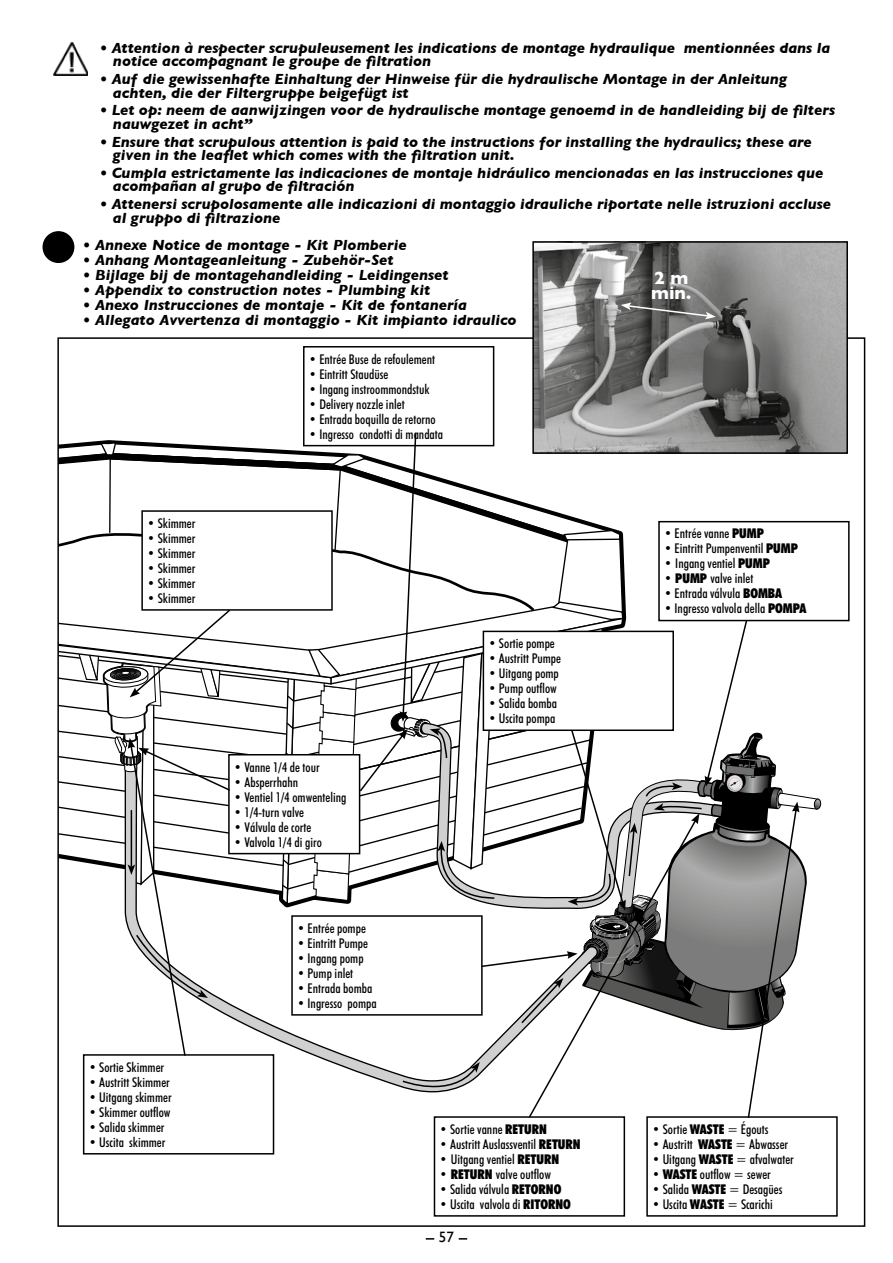
<style>
.page{position:relative;width:893px;height:1263px;background:#fff}
.page>*{position:absolute;margin:0;border:0;box-sizing:border-box;transform-origin:0 0}
.t1{font:700 18px/15px "Gill Sans";color:#fff}
.t2{font:italic 700 15px/13.5px "Gill Sans";color:#000}
.t3{font:15px "Gill Sans";color:#000}
.t4{font:500 condensed 13.5px "Futura BT";color:#000}
.s1{font-weight:900}
</style>
<div class="page">
<div style="left:43px;top:231px;width:31px;height:32px;background:#000;border-radius:50%"></div>
<div style="left:303px;top:346px;width:191px;height:100px;border:2px solid #000"></div>
<div style="left:658px;top:521px;width:192px;height:100px;border:2px solid #000"></div>
<div style="left:434px;top:1116px;width:191px;height:101px;border:2px solid #000"></div>
<div style="left:646px;top:1116px;width:192px;height:101px;border:2px solid #000"></div>
<div style="left:83px;top:1054px;width:191px;height:100px;border:2px solid #000"></div>
<svg style="left:58px;top:432px;width:764px;height:687px"></svg>
<img style="left:535px;top:244px;width:310px;height:207px">
<div style="left:532px;top:241px;width:316px;height:213px;border:2px solid #000"></div>
<svg style="left:621px;top:302px;width:95px;height:17px;background:#717170"></svg>
<img style="left:53px;top:43px;width:35px;height:32px">
<p class="t2" style="left:113px;top:41px;width:719px;text-indent:-13px">• Attention à respecter scrupuleusement les indications de montage hydraulique mentionnées dans la notice accompagnant le groupe de filtration</p>
<p class="t2" style="left:113px;top:72px;width:675px;text-indent:-13px">• Auf die gewissenhafte Einhaltung der Hinweise für die hydraulische Montage in der Anleitung achten, die der Filtergruppe beigefügt ist</p>
<p class="t2" style="left:113px;top:103px;width:724px;text-indent:-13px">• Let op: neem de aanwijzingen voor de hydraulische montage genoemd in de handleiding bij de filters nauwgezet in acht”</p>
<p class="t2" style="left:113px;top:135px;width:700px;text-indent:-13px">• Ensure that scrupulous attention is paid to the instructions for installing the hydraulics; these are given in the leaflet which comes with the filtration unit.</p>
<p class="t2" style="left:113px;top:166px;width:712px;text-indent:-13px">• Cumpla estrictamente las indicaciones de montaje hidráulico mencionadas en las instrucciones que acompañan al grupo de filtración</p>
<p class="t2" style="left:113px;top:197px;width:720px;text-indent:-13px">• Attenersi scrupolosamente alle indicazioni di montaggio idrauliche riportate nelle istruzioni accluse al gruppo di filtrazione</p>
<p class="t2" style="left:83px;top:238px;width:325px">• Annexe Notice de montage - Kit Plomberie</p>
<p class="t2" style="left:83px;top:253px;width:312px">• Anhang Montageanleitung - Zubehör-Set</p>
<p class="t2" style="left:83px;top:268px;width:367px">• Bijlage bij de montagehandleiding - Leidingenset</p>
<p class="t2" style="left:83px;top:283px;width:349px">• Appendix to construction notes - Plumbing kit</p>
<p class="t2" style="left:83px;top:298px;width:386px">• Anexo Instrucciones de montaje - Kit de fontanería</p>
<p class="t2" style="left:83px;top:313px;width:435px">• Allegato Avvertenza di montaggio - Kit impianto idraulico</p>
<p class="t4" style="left:309px;top:350px;width:128px">• Entrée Buse de refoulement</p>
<p class="t4" style="left:309px;top:365px;width:81px">• Eintritt Staudüse</p>
<p class="t4" style="left:309px;top:380px;width:122px">• Ingang instroommondstuk</p>
<p class="t4" style="left:309px;top:395px;width:97px">• Delivery nozzle inlet</p>
<p class="t4" style="left:309px;top:410px;width:128px">• Entrada boquilla de retorno</p>
<p class="t4" style="left:309px;top:425px;width:136px">• Ingresso condotti di mandata</p>
<p class="t4" style="left:147px;top:515px;width:50px">• Skimmer</p>
<p class="t4" style="left:147px;top:530px;width:50px">• Skimmer</p>
<p class="t4" style="left:147px;top:545px;width:50px">• Skimmer</p>
<p class="t4" style="left:147px;top:560px;width:50px">• Skimmer</p>
<p class="t4" style="left:147px;top:575px;width:50px">• Skimmer</p>
<p class="t4" style="left:147px;top:590px;width:50px">• Skimmer</p>
<p class="t4" style="left:89px;top:1059px;width:77px">• Sortie Skimmer</p>
<p class="t4" style="left:89px;top:1074px;width:83px">• Austritt Skimmer</p>
<p class="t4" style="left:89px;top:1089px;width:84px">• Uitgang skimmer</p>
<p class="t4" style="left:89px;top:1104px;width:83px">• Skimmer outflow</p>
<p class="t4" style="left:89px;top:1119px;width:77px">• Salida skimmer</p>
<p class="t4" style="left:89px;top:1134px;width:78px">• Uscita skimmer</p>
<p class="t4" style="left:234px;top:758px;width:87px">• Vanne 1/4 de tour</p>
<p class="t4" style="left:234px;top:773px;width:66px">• Absperrhahn</p>
<p class="t4" style="left:234px;top:788px;width:114px">• Ventiel 1/4 omwenteling</p>
<p class="t4" style="left:234px;top:803px;width:72px">• 1/4-turn valve</p>
<p class="t4" style="left:234px;top:818px;width:79px">• Válvula de corte</p>
<p class="t4" style="left:234px;top:833px;width:89px">• Valvola 1/4 di giro</p>
<p class="t4" style="left:297px;top:920px;width:70px">• Entrée pompe</p>
<p class="t4" style="left:297px;top:935px;width:72px">• Eintritt Pumpe</p>
<p class="t4" style="left:297px;top:950px;width:68px">• Ingang pomp</p>
<p class="t4" style="left:297px;top:965px;width:58px">• Pump inlet</p>
<p class="t4" style="left:297px;top:980px;width:77px">• Entrada bomba</p>
<p class="t4" style="left:297px;top:995px;width:81px">• Ingresso pompa</p>
<p class="t4" style="left:488px;top:635px;width:68px">• Sortie pompe</p>
<p class="t4" style="left:488px;top:650px;width:74px">• Austritt Pumpe</p>
<p class="t4" style="left:488px;top:665px;width:72px">• Uitgang pomp</p>
<p class="t4" style="left:488px;top:680px;width:70px">• Pump outflow</p>
<p class="t4" style="left:488px;top:695px;width:70px">• Salida bomba</p>
<p class="t4" style="left:488px;top:710px;width:68px">• Uscita pompa</p>
<p class="t4" style="left:439px;top:1121px;width:109px">• Sortie vanne <span class="s1">RETURN</span></p>
<p class="t4" style="left:439px;top:1136px;width:143px">• Austritt Auslassventil <span class="s1">RETURN</span></p>
<p class="t4" style="left:439px;top:1151px;width:121px"><span class="s1">•</span> Uitgang ventiel <span class="s1">RETURN</span></p>
<p class="t4" style="left:439px;top:1166px;width:113px"><span class="s1">• RETURN</span> valve outflow</p>
<p class="t4" style="left:439px;top:1181px;width:123px">• Salida válvula <span class="s1">RETORNO</span></p>
<p class="t4" style="left:439px;top:1196px;width:133px">• Uscita valvola di <span class="s1">RITORNO</span></p>
<p class="t3" style="left:439px;top:1228px;width:16px">57</p>
<p class="t1" style="left:651px;top:270px;width:41px">2 m min.</p>
<p class="t4" style="left:664px;top:525px;width:101px">• Entrée vanne <span class="s1">PUMP</span></p>
<p class="t4" style="left:664px;top:540px;width:135px">• Eintritt Pumpenventil <span class="s1">PUMP</span></p>
<p class="t4" style="left:664px;top:555px;width:107px"><span class="s1">•</span> Ingang ventiel <span class="s1">PUMP</span></p>
<p class="t4" style="left:664px;top:570px;width:91px"><span class="s1">• PUMP</span> valve inlet</p>
<p class="t4" style="left:664px;top:585px;width:120px">• Entrada válvula <span class="s1">BOMBA</span></p>
<p class="t4" style="left:664px;top:600px;width:144px">• Ingresso valvola della <span class="s1">POMPA</span></p>
<p class="t4" style="left:652px;top:1121px;width:118px">• Sortie <span class="s1">WASTE</span> = Égouts</p>
<p class="t4" style="left:652px;top:1136px;width:138px">• Austritt <span class="s1">WASTE</span> = Abwasser</p>
<p class="t4" style="left:652px;top:1151px;width:143px">• Uitgang <span class="s1">WASTE</span> = afvalwater</p>
<p class="t4" style="left:652px;top:1166px;width:120px">• <span class="s1">WASTE</span> outflow = sewer</p>
<p class="t4" style="left:652px;top:1181px;width:132px">• Salida <span class="s1">WASTE</span> = Desagües</p>
<p class="t4" style="left:652px;top:1196px;width:122px">• Uscita <span class="s1">WASTE</span> = Scarichi</p>
</div>
